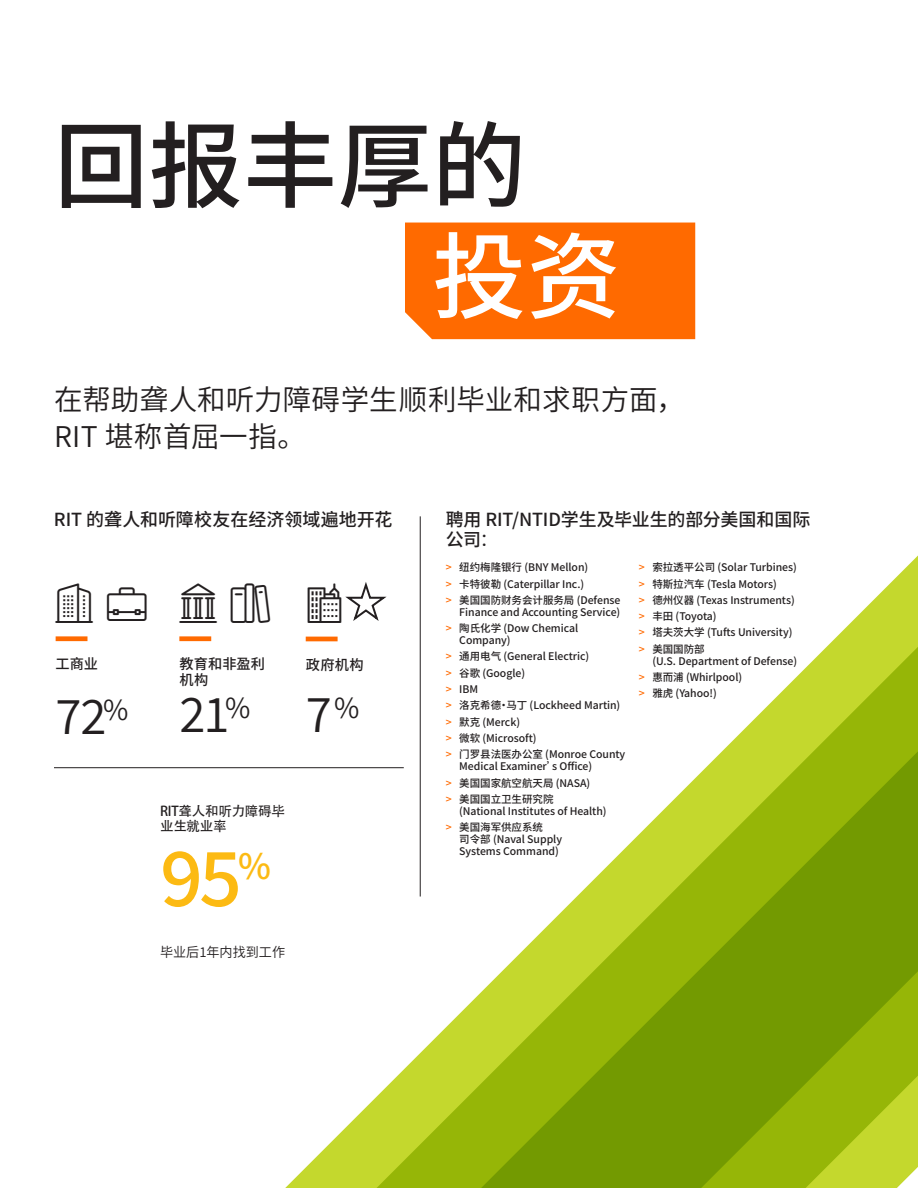
<style>
.page{position:relative;width:918px;height:1188px;background:#fff}
.page>*{position:absolute;margin:0;border:0;box-sizing:border-box;transform-origin:0 0}
.t1{font:500 94.5px "Source Han Sans CN";color:#231f20}
.Paragraph_Style_3{font:500 94.5px "Source Han Sans CN";color:#fff}
.t2{font:500 75px "Source Han Sans CN";color:#fcba13}
.t3{font:47.4px "Source Han Sans CN";color:#231f20}
.t4{font:39.6px "Linearicons";color:#231f20}
.t5{font:28.5px/37.5px "Source Han Sans CN";letter-spacing:.005em;color:#231f20}
.t6{font:500 18px/19.5px "Source Han Sans CN";letter-spacing:-.005em;color:#231f20}
.t7{font:500 14.25px/15.8px "Source Han Sans CN";letter-spacing:.01em;color:#231f20}
.t8{font:13.5px/15px "Adobe Heiti Std";letter-spacing:-.015em;color:#231f20}
.t9{font:13.5px "Source Han Sans CN";color:#231f20}
.t10{font:500 10.5px/12px "Source Han Sans CN";letter-spacing:-.005em;color:#231f20}
.s1{font-weight:400}
.s2{color:#ff6a00}
</style>
<div class="page">
<svg style="left:272px;top:275px;width:424px;height:913px"></svg>
<svg style="left:363px;top:491px;width:555px;height:697px"></svg>
<svg style="left:468px;top:740px;width:450px;height:448px"></svg>
<div style="left:179px;top:636px;width:32px;height:5px;background:#ff6a00"></div>
<div style="left:405px;top:223px;width:290px;height:116px;background:#ff6a00"></div>
<hr style="left:54px;top:767px;width:350px;height:1px;background:#231f20">
<hr style="left:420px;top:516px;width:1px;height:381px;background:#231f20">
<div style="left:56px;top:636px;width:31px;height:5px;background:#ff6a00"></div>
<hr style="left:306px;top:637px;width:32px;height:4px;background:#ff6a00">
<svg style="left:308px;top:579px;width:82px;height:45px"></svg>
<p class="t1" style="left:54px;top:113px;width:474px">回报丰厚的</p>
<p class="Paragraph_Style_3" style="left:432px;top:223px;width:190px">投资</p>
<p class="t5" style="left:54px;top:381px;width:633px">在帮助聋人和听力障碍学生顺利毕业和求职方面，<br>RIT 堪称首屈一指。</p>
<h2 class="t6" style="left:54px;top:510px;width:340px">RIT 的聋人和听障校友在经济领域遍地开花</h2>
<p class="t4" style="left:56px;top:584px;width:92px">◆●■ ▲</p>
<h2 class="t7" style="left:56px;top:657px;width:44px">工商业</h2>
<h2 class="t3" style="left:56px;top:690px;width:74px">72<sup>%</sup></h2>
<p class="t4" style="left:179px;top:584px;width:92px">◆●■ □□</p>
<h2 class="t7" style="left:179px;top:657px;width:87px">教育和非盈利机构</h2>
<h2 class="t3" style="left:179px;top:688px;width:72px">21<sup>%</sup></h2>
<p class="t4" style="left:306px;top:584px;width:41px">◆●■</p>
<h2 class="t7" style="left:306px;top:657px;width:59px">政府机构</h2>
<h2 class="t3" style="left:306px;top:688px;width:55px">7<sup>%</sup></h2>
<h2 class="t8" style="left:160px;top:804px;width:127px">RIT聋人和听力障碍毕业生就业率</h2>
<h2 class="t2" style="left:160px;top:836px;width:112px">95<sup>%</sup></h2>
<h2 class="t9" style="left:160px;top:945px;width:127px">毕业后1年内找到工作</h2>
<p class="t6" style="left:446px;top:510px;width:366px">聘用 RIT/NTID学生及毕业生的部分美国和国际公司<span class="s1">：</span></p>
<p class="t10" style="left:446px;top:562px;width:144px"><span class="s2">&gt;</span> 纽约梅隆银行 (BNY Mellon)</p>
<p class="t10" style="left:446px;top:578px;width:140px"><span class="s2">&gt;</span> 卡特彼勒 (Caterpillar Inc.)</p>
<p class="t10" style="left:446px;top:594px;width:176px;text-align:right"><span class="s2">&gt;</span> 美国国防财务会计服务局 (Defense<br>Finance and Accounting Service)</p>
<p class="t10" style="left:459px;top:623px;width:120px;text-indent:-14px"><span class="s2">&gt;</span> 陶氏化学 (Dow Chemical<br>Company)</p>
<p class="t10" style="left:446px;top:651px;width:145px"><span class="s2">&gt;</span> 通用电气 (General Electric)</p>
<p class="t10" style="left:446px;top:667px;width:81px"><span class="s2">&gt;</span> 谷歌 (Google)</p>
<p class="t10" style="left:446px;top:684px;width:34px"><span class="s2">&gt;</span> IBM</p>
<p class="t10" style="left:446px;top:700px;width:176px"><span class="s2">&gt;</span> 洛克希德·马丁 (Lockheed Martin)</p>
<p class="t10" style="left:446px;top:716px;width:76px"><span class="s2">&gt;</span> 默克 (Merck)</p>
<p class="t10" style="left:446px;top:732px;width:92px"><span class="s2">&gt;</span> 微软 (Microsoft)</p>
<p class="t10" style="left:459px;top:749px;width:168px;text-indent:-14px"><span class="s2">&gt;</span> 门罗县法医办公室 (Monroe County<br>Medical Examiner’s Office)</p>
<p class="t10" style="left:446px;top:777px;width:146px"><span class="s2">&gt;</span> 美国国家航空航天局 (NASA)</p>
<p class="t10" style="left:459px;top:793px;width:149px;text-indent:-14px"><span class="s2">&gt;</span> 美国国立卫生研究院<br>(National Institutes of Health)</p>
<p class="t10" style="left:459px;top:822px;width:104px;text-indent:-14px"><span class="s2">&gt;</span> 美国海军供应系统<br>司令部 (Naval Supply<br>Systems Command)</p>
<p class="t10" style="left:639px;top:562px;width:160px"><span class="s2">&gt;</span> 索拉透平公司 (Solar Turbines)</p>
<p class="t10" style="left:639px;top:578px;width:139px"><span class="s2">&gt;</span> 特斯拉汽车 (Tesla Motors)</p>
<p class="t10" style="left:639px;top:594px;width:157px"><span class="s2">&gt;</span> 德州仪器 (Texas Instruments)</p>
<p class="t10" style="left:639px;top:611px;width:79px"><span class="s2">&gt;</span> 丰田 (Toyota)</p>
<p class="t10" style="left:639px;top:627px;width:155px"><span class="s2">&gt;</span> 塔夫茨大学 (Tufts University)</p>
<p class="t10" style="left:652px;top:643px;width:146px;text-indent:-14px"><span class="s2">&gt;</span> 美国国防部<br>(U.S. Department of Defense)</p>
<p class="t10" style="left:639px;top:672px;width:105px"><span class="s2">&gt;</span> 惠而浦 (Whirlpool)</p>
<p class="t10" style="left:639px;top:688px;width:80px"><span class="s2">&gt;</span> 雅虎 (Yahoo!)</p>
</div>
